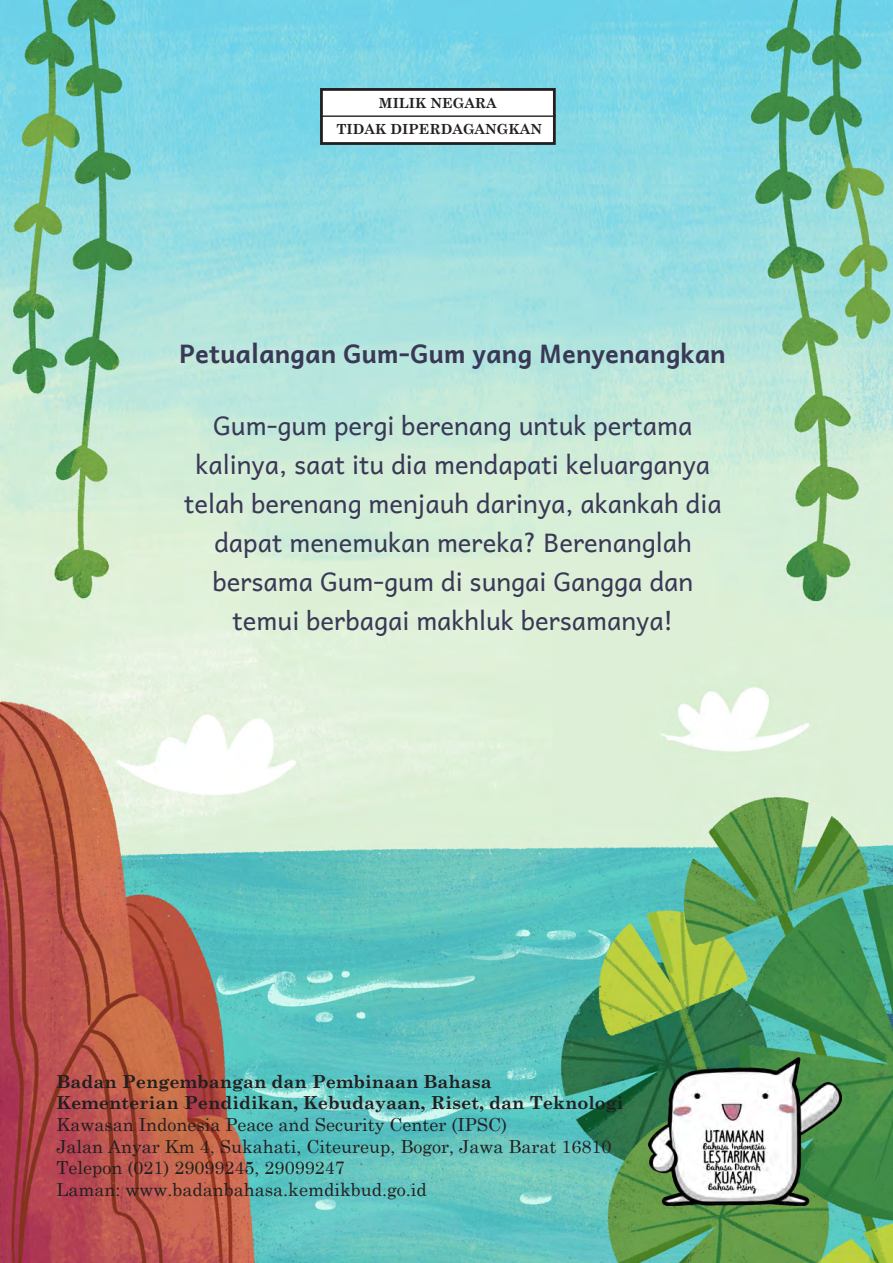
<style>
.page{position:relative;width:893px;height:1263px;background:#fff}
.page>*{position:absolute;margin:0;border:0;box-sizing:border-box;transform-origin:0 0}
.teks_3{font:25.5px/38.8px "Andika New Basic";color:#393856;text-align:center}
.teks_3-2{font:700 25.5px "Andika New Basic";color:#393856}
.t1{font:18px/21.6px "Century Schoolbook";color:#231f20}
.t2{font:700 18px/21.6px "Century Schoolbook";color:#231f20}
.teks_3-3{font:700 13.95px "Century Schoolbook";color:#231f20}
</style>
<div class="page">
<img style="left:0;top:0;width:893px;height:1263px">
<div style="left:321px;top:89px;width:233px;height:54px;background:#fff"></div>
<div style="left:320px;top:88px;width:236px;height:57px;border:3px solid #231f20"></div>
<hr style="left:320px;top:115px;width:236px;height:2px;background:#231f20">
<img style="left:649px;top:1057px;width:193px;height:148px">
<p class="teks_3-3" style="left:379px;top:92px;width:119px">MILIK NEGARA</p>
<p class="teks_3-3" style="left:337px;top:118px;width:207px">TIDAK DIPERDAGANGKAN</p>
<p class="teks_3-2" style="left:179px;top:330px;width:548px">Petualangan Gum-Gum yang Menyenangkan</p>
<p class="teks_3" style="left:213px;top:403px;width:481px">Gum-gum pergi berenang untuk pertama</p>
<p class="teks_3" style="left:184px;top:442px;width:539px">kalinya, saat itu dia mendapati keluarganya telah berenang menjauh darinya, akankah dia dapat menemukan mereka? Berenanglah</p>
<p class="teks_3" style="left:212px;top:558px;width:482px">bersama Gum-gum di sungai Gangga dan</p>
<p class="teks_3" style="left:233px;top:597px;width:442px">temui berbagai makhluk bersamanya!</p>
<p class="t2" style="left:57px;top:1069px;width:568px">Badan Pengembangan dan Pembinaan Bahasa<br>Kementerian Pendidikan, Kebudayaan, Riset, dan Teknologi</p>
<p class="t1" style="left:57px;top:1112px;width:556px">Kawasan Indonesia Peace and Security Center (IPSC)<br>Jalan Anyar Km 4, Sukahati, Citeureup, Bogor, Jawa Barat 16810<br>Telepon (021) 29099245, 29099247<br>Laman: www.badanbahasa.kemdikbud.go.id</p>
</div>
